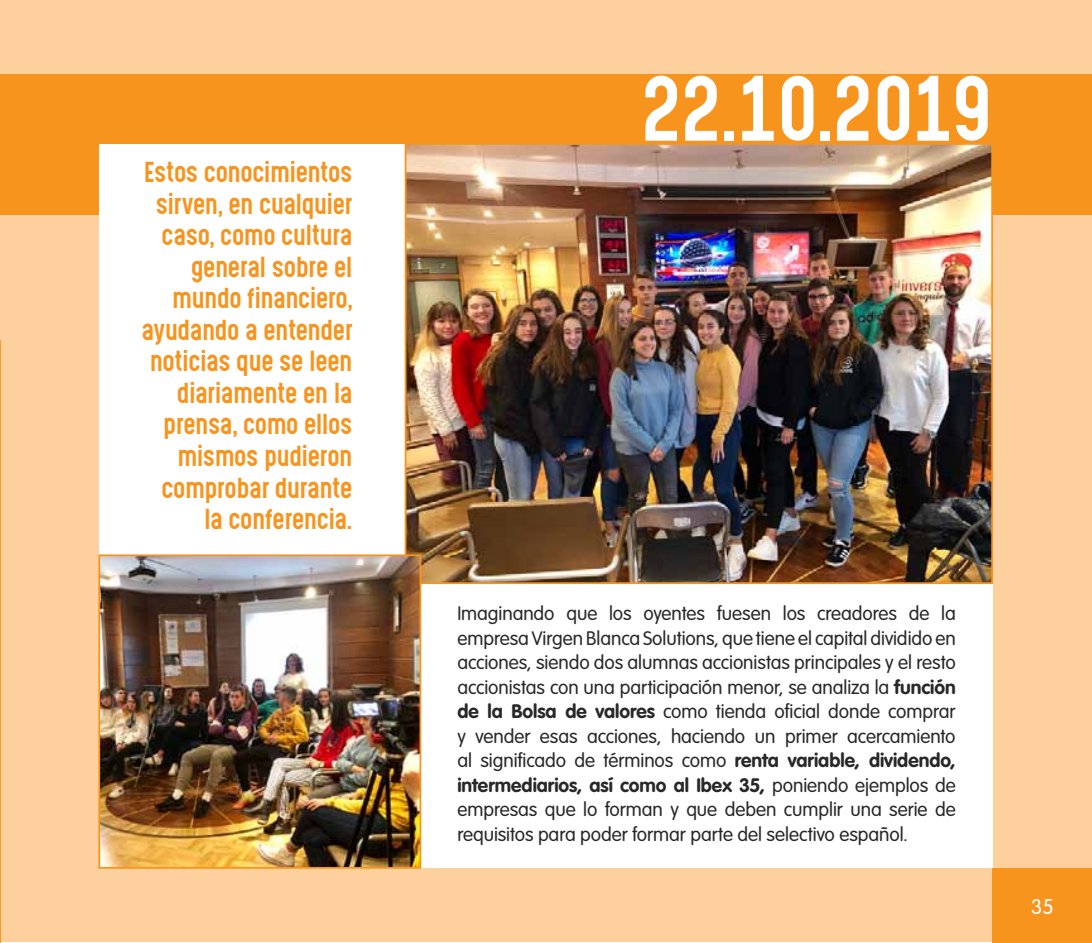
<style>
.page{position:relative;width:1092px;height:943px;background:#fff}
.page>*{position:absolute;margin:0;border:0;box-sizing:border-box;transform-origin:0 0}
.t1{font:78.75px "Gotcha Gothic";letter-spacing:-.02em;color:#fff}
.t2{font:24.5px/31.5px "Gotcha Gothic";letter-spacing:-.02em;color:#f7941e;text-align:right}
.t3{font:300 21px "VAG Rounded Std";color:#fff}
.t4{font:300 19.25px/24.5px "VAG Rounded Std";letter-spacing:-.005em;color:#292829;text-align:justify}
.s1{font-weight:700}
</style>
<div class="page">
<div style="left:0;top:0;width:1091px;height:942px;background:#fed09e"></div>
<div style="left:0;top:74px;width:1091px;height:141px;background:#f7941e"></div>
<div style="left:99px;top:144px;width:893px;height:723px;background:#fff"></div>
<div style="left:992px;top:867px;width:99px;height:75px;background:#f7941e"></div>
<svg style="left:0;top:340px;width:1px;height:603px"></svg>
<img style="left:407px;top:146px;width:582px;height:435px">
<div style="left:404px;top:143px;width:588px;height:441px;border:2px solid #f7941e"></div>
<img style="left:101px;top:557px;width:317px;height:308px">
<div style="left:98px;top:554px;width:323px;height:314px;border:2px solid #f7941e"></div>
<p class="t2" style="left:141px;top:156px;width:212px">Estos conocimientos sirven, en cualquier caso, como cultura general sobre el mundo financiero, ayudando a entender noticias que se leen diariamente en la prensa, como ellos mismos pudieron comprobar durante la conferencia.</p>
<h1 class="t1" style="left:640px;top:49px;width:354px">22.10.2019</h1>
<p class="t4" style="left:457px;top:601px;width:500px">Imaginando que los oyentes fuesen los creadores de la empresa Virgen Blanca Solutions, que tiene el capital dividido en acciones, siendo dos alumnas accionistas principales y el resto accionistas con una participación menor, se analiza la <span class="s1">función de la Bolsa de valores</span> como tienda oficial donde comprar y vender esas acciones, haciendo un primer acercamiento al significado de términos como <span class="s1">renta variable, dividendo, intermediarios, así como al Ibex 35,</span> poniendo ejemplos de empresas que lo forman y que deben cumplir una serie de requisitos para poder formar parte del selectivo español.</p>
<p class="t3" style="left:1030px;top:894px;width:24px">35</p>
</div>
